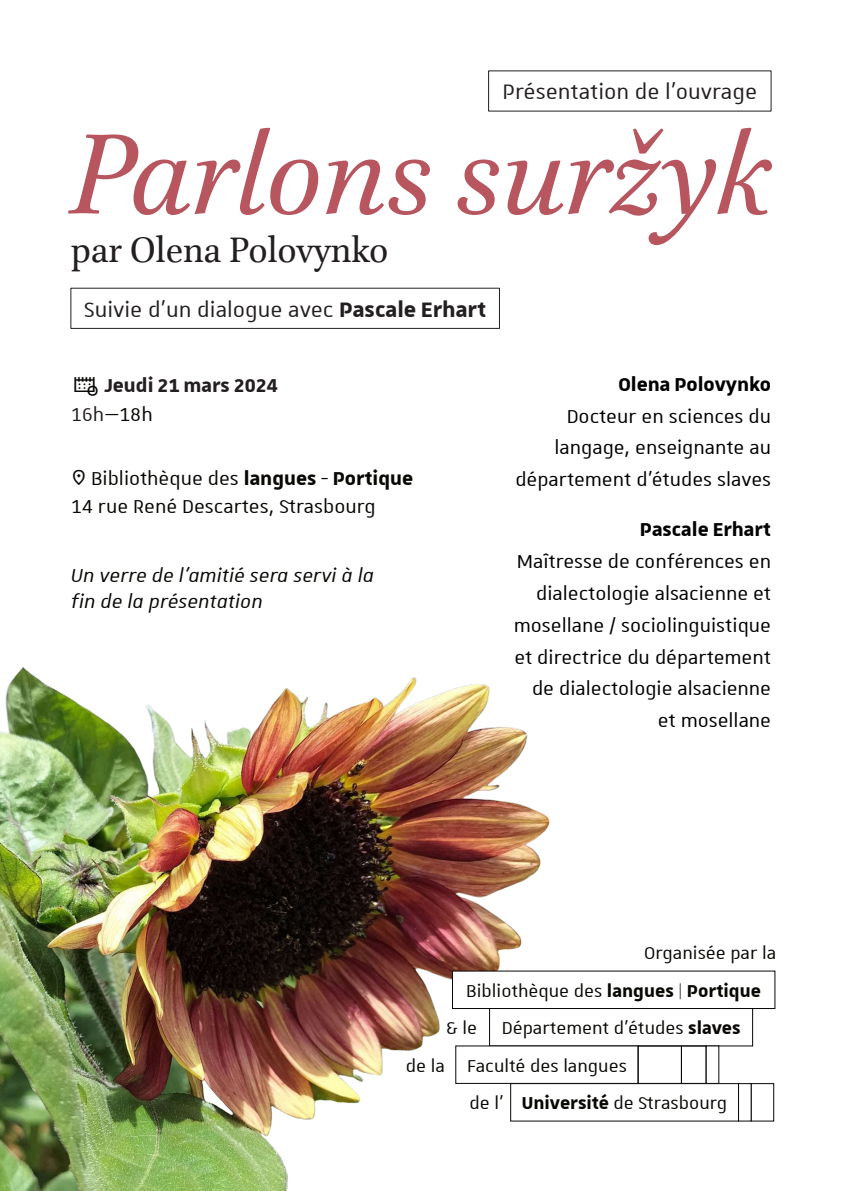
<style>
.page{position:relative;width:842px;height:1191px;background:#fff}
.page>*{position:absolute;margin:0;border:0;box-sizing:border-box;transform-origin:0 0}
.t1{font:italic 129px "Brill";color:#b85660}
.t2{font:40px "Brill";color:#231f20}
.t3{font:28px "Unistra A";color:#231f20}
.t4{font:25px/31.7px "Unistra A";color:#000;text-align:right}
.t5{font:25px/28.5px "Unistra A";color:#080704}
.t6{font:italic 25px/25.5px "Unistra A";color:#080704}
.t7{font:700 25px "Unistra A";color:#000}
.t8{font:700 25px/28.5px "Unistra A";color:#231f20}
.t9{font:23px "Unistra A";color:#080704}
.s1{font-weight:700}
.s2{font-weight:400}
.s3{font-weight:400;color:#080704}
</style>
<div class="page">
<img style="left:0;top:667px;width:557px;height:524px">
<div style="left:70px;top:288px;width:430px;height:41px;border:1px solid #231f20"></div>
<div style="left:452px;top:970px;width:323px;height:39px;background:#fff"></div>
<div style="left:489px;top:1008px;width:264px;height:38px;background:#fff;border:1px solid #080704"></div>
<div style="left:455px;top:1045px;width:184px;height:39px;background:#fff;border:1px solid #080704"></div>
<div style="left:638px;top:1045px;width:44px;height:39px;border:1px solid #080704"></div>
<div style="left:681px;top:1045px;width:25px;height:39px;border:1px solid #080704"></div>
<div style="left:706px;top:1045px;width:13px;height:39px;background:#fff;border:1px solid #080704"></div>
<div style="left:510px;top:1083px;width:229px;height:38px;background:#fff;border:1px solid #080704"></div>
<div style="left:751px;top:1083px;width:23px;height:38px;background:#fff;border:1px solid #080704"></div>
<div style="left:738px;top:1083px;width:14px;height:38px;background:#fff;border:1px solid #080704"></div>
<p class="t3" style="left:503px;top:79px;width:256px">Présentation de l’ouvrage</p>
<h1 class="t1" style="left:71px;top:118px;width:702px">Parlons suržyk</h1>
<h2 class="t2" style="left:71px;top:233px;width:319px">par Olena Polovynko</h2>
<p class="t3" style="left:84px;top:296px;width:403px">Suivie d’un dialogue avec <span class="s1">Pascale Erhart</span></p>
<p class="t8" style="left:71px;top:372px;width:209px;text-indent:34px">Jeudi 21 mars 2024<br><span class="s2">16h</span><span class="s3">—18h</span></p>
<p class="t5" style="left:71px;top:465px;width:344px;text-indent:20px">Bibliothèque des <span class="s1">langues</span> - <span class="s1">Portique<br></span>14 rue René Descartes, Strasbourg</p>
<p class="t6" style="left:71px;top:563px;width:305px">Un verre de l'amitié sera servi à la fin de la présentation</p>
<p class="t7" style="left:618px;top:372px;width:154px">Olena Polovynko</p>
<p class="t4" style="left:515px;top:401px;width:257px">Docteur en sciences du langage, enseignante au département d'études slaves</p>
<p class="t7" style="left:640px;top:518px;width:133px">Pascale Erhart</p>
<p class="t4" style="left:514px;top:546px;width:259px">Maîtresse de conférences en dialectologie alsacienne et mosellane / sociolinguistique et directrice du département de dialectologie alsacienne et mosellane</p>
<p class="t9" style="left:644px;top:942px;width:134px">Organisée par la</p>
<p class="t9" style="left:466px;top:979px;width:296px">Bibliothèque des <span class="s1">langues</span> | <span class="s1">Portique</span></p>
<p class="t9" style="left:502px;top:1017px;width:240px">Département d’études <span class="s1">slaves</span></p>
<p class="t9" style="left:467px;top:1054px;width:161px">Faculté des langues</p>
<p class="t9" style="left:469px;top:1092px;width:259px">de l’ <span class="s1">Université</span> de Strasbourg</p>
<p class="t9" style="left:446px;top:1017px;width:32px">&amp;le</p>
<p class="t9" style="left:406px;top:1054px;width:41px">de la</p>
</div>
